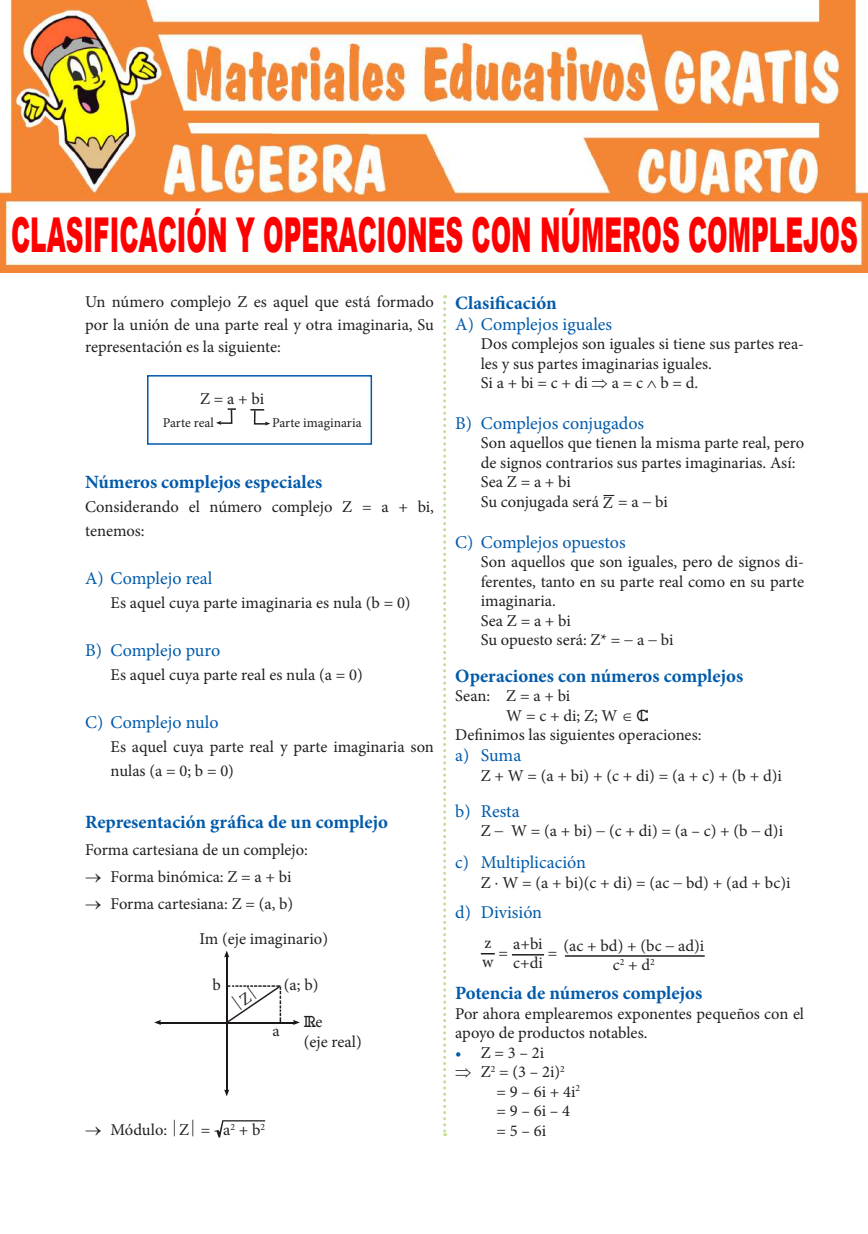
<style>
.page{position:relative;width:868px;height:1234px;background:#fff}
.page>*{position:absolute;margin:0;border:0;box-sizing:border-box;transform-origin:0 0}
.t1{font:900 48px "Arial";color:#f00;scale:.51 1}
.t2{font:700 18.75px "Minion Pro";color:#015aaa}
.t3{font:18px "Minion Pro";color:#015aaa}
.t4{font:16.5px/19.5px "Minion Pro";color:#231f20}
.t5{font:16.5px "Dextor Out D";color:#231f20}
.t6{font:13.5px "Minion Pro";letter-spacing:-.005em;color:#231f20}
.s1{font-family:"Minion Pro"}
.s2{font-family:"Dextor Out D"}
.s3{color:#015aaa}
</style>
<div class="page">
<svg style="left:443px;top:295px;width:3px;height:840px"></svg>
<svg style="left:216px;top:408px;width:20px;height:17px"></svg>
<svg style="left:250px;top:409px;width:20px;height:16px"></svg>
<div style="left:147px;top:375px;width:225px;height:69px;border:2px solid #015aaa"></div>
<svg style="left:154px;top:1020px;width:7px;height:4px"></svg>
<hr style="left:159px;top:1021px;width:136px;height:2px;background:#1a161a">
<svg style="left:293px;top:1020px;width:7px;height:4px"></svg>
<svg style="left:224px;top:1089px;width:5px;height:7px"></svg>
<hr style="left:226px;top:955px;width:2px;height:135px;background:#1a161a">
<svg style="left:224px;top:950px;width:5px;height:7px"></svg>
<svg style="left:214px;top:1120px;width:51px;height:17px"></svg>
<svg style="left:480px;top:953px;width:15px;height:1px"></svg>
<hr style="left:512px;top:953px;width:32px;height:2px;background:#231f20">
<hr style="left:565px;top:955px;width:139px;height:1px;background:#231f20">
<img style="left:0;top:0;width:867px;height:272px">
<svg style="left:228px;top:985px;width:53px;height:37px"></svg>
<h1 class="t1" style="left:11px;top:199px;width:1661px">CLASIFICACIÓN Y OPERACIONES CON NÚMEROS COMPLEJOS</h1>
<p class="t4" style="left:85px;top:291px;width:350px;line-height:22.5px;text-align:justify">Un número complejo Z es aquel que está formado por la unión de una parte real y otra imaginaria, Su representación es la siguiente:</p>
<p class="t4" style="left:200px;top:388px;width:65px">Z = a + bi</p>
<p class="t6" style="left:163px;top:413px;width:53px">Parte real</p>
<p class="t6" style="left:272px;top:413px;width:91px">Parte imaginaria</p>
<p class="t2" style="left:85px;top:469px;width:238px">Números complejos especiales</p>
<p class="t4" style="left:85px;top:495px;width:350px;line-height:24px">Considerando el número complejo Z = a + bi, tenemos:</p>
<p class="t3" style="left:85px;top:566px;width:129px">A) Complejo real</p>
<p class="t4" style="left:111px;top:593px;width:301px">Es aquel cuya parte imaginaria es nula (b = 0)</p>
<p class="t3" style="left:85px;top:638px;width:136px">B) Complejo puro</p>
<p class="t4" style="left:111px;top:665px;width:253px">Es aquel cuya parte real es nula (a = 0)</p>
<p class="t3" style="left:85px;top:710px;width:135px">C) Complejo nulo</p>
<p class="t4" style="left:111px;top:735px;width:325px;line-height:24px">Es aquel cuya parte real y parte imaginaria son nulas (a = 0; b = 0)</p>
<p class="t2" style="left:85px;top:808px;width:304px">Representación gráfica de un complejo</p>
<p class="t4" style="left:85px;top:839px;width:224px">Forma cartesiana de un complejo:</p>
<p class="t4" style="left:85px;top:866px;width:208px">→ Forma binómica: Z = a + bi</p>
<p class="t4" style="left:199px;top:885px;width:130px;line-height:35px;text-indent:-114px">→ Forma cartesiana: Z = (a, b)<br>Im (eje imaginario)</p>
<p class="t4" style="left:212px;top:974px;width:10px">b</p>
<p class="t4" style="left:284px;top:974px;width:36px">(a; b)</p>
<p class="t4" style="left:272px;top:1020px;width:9px">a</p>
<p class="t5" style="left:303px;top:1012px;width:20px">R<span class="s1">e</span></p>
<p class="t4" style="left:303px;top:1031px;width:60px">(eje real)</p>
<p class="t4" style="left:85px;top:1120px;width:181px">→ Módulo: Z = a<sup>2</sup> + b<sup>2</sup></p>
<p class="t2" style="left:455px;top:289px;width:103px">Clasificación</p>
<p class="t3" style="left:455px;top:312px;width:158px">A) Complejos iguales</p>
<p class="t4" style="left:480px;top:334px;width:325px">Dos complejos son iguales si tiene sus partes rea&shy;les y sus partes imaginarias iguales.<br>Si a + bi = c + di ⇒ a = c ∧ b = d.</p>
<p class="t3" style="left:455px;top:411px;width:190px">B) Complejos conjugados</p>
<p class="t4" style="left:480px;top:433px;width:325px">Son aquellos que tienen la misma parte real, pero de signos contrarios sus partes imaginarias. Así:<br>Sea Z = a + bi<br>Su conjugada será Z = a bi</p>
<p class="t3" style="left:455px;top:529px;width:172px">C) Complejos opuestos</p>
<p class="t4" style="left:480px;top:552px;width:325px">Son aquellos que son iguales, pero de signos di&shy;ferentes, tanto en su parte real como en su parte imaginaria.<br>Sea Z = a + bi<br>Su opuesto será: Z* = a bi</p>
<p class="t2" style="left:455px;top:662px;width:289px">Operaciones con números complejos</p>
<p class="t4" style="left:455px;top:686px;width:116px">Sean: Z = a + bi</p>
<p class="t4" style="left:506px;top:705px;width:143px">W = c + di; Z; W ∈ <span class="s2">C</span></p>
<p class="t4" style="left:455px;top:725px;width:248px">Definimos las siguientes operaciones:</p>
<p class="t3" style="left:455px;top:743px;width:67px">a) Suma</p>
<p class="t4" style="left:480px;top:765px;width:302px">Z + W = (a + bi) + (c + di) = (a + c) + (b + d)i</p>
<p class="t3" style="left:455px;top:799px;width:66px">b) Resta</p>
<p class="t4" style="left:480px;top:821px;width:304px">Z W = (a + bi) (c + di) = (a – c) + (b d)i</p>
<p class="t3" style="left:455px;top:850px;width:132px">c) Multiplicación</p>
<p class="t4" style="left:480px;top:872px;width:311px">Z ⋅ W = (a + bi)(c + di) = (ac bd) + (ad + bc)i</p>
<p class="t3" style="left:455px;top:899px;width:88px">d) División</p>
<p class="t4" style="left:482px;top:932px;width:13px">z w</p>
<p class="t4" style="left:498px;top:942px;width:11px">=</p>
<p class="t4" style="left:513px;top:933px;width:31px">a+bi c+di</p>
<p class="t4" style="left:612px;top:935px;width:93px;text-indent:-65px">= (ac + bd) + (bc ad)i c<sup>2</sup> + d<sup>2</sup></p>
<p class="t2" style="left:455px;top:979px;width:248px">Potencia de números complejos</p>
<p class="t4" style="left:455px;top:1003px;width:350px">Por ahora emplearemos exponentes pequeños con el apoyo de productos notables.</p>
<p class="t4" style="left:455px;top:1042px;width:90px"><span class="s3">•</span> Z = 3 – 2i</p>
<p class="t4" style="left:455px;top:1061px;width:111px">⇒ Z<sup>2</sup> = (3 – 2i)<sup>2</sup></p>
<p class="t4" style="left:496px;top:1081px;width:85px">= 9 – 6i + 4i<sup>2</sup></p>
<p class="t4" style="left:496px;top:1100px;width:75px">= 9 – 6i – 4</p>
<p class="t4" style="left:496px;top:1120px;width:51px">= 5 – 6i</p>
</div>
